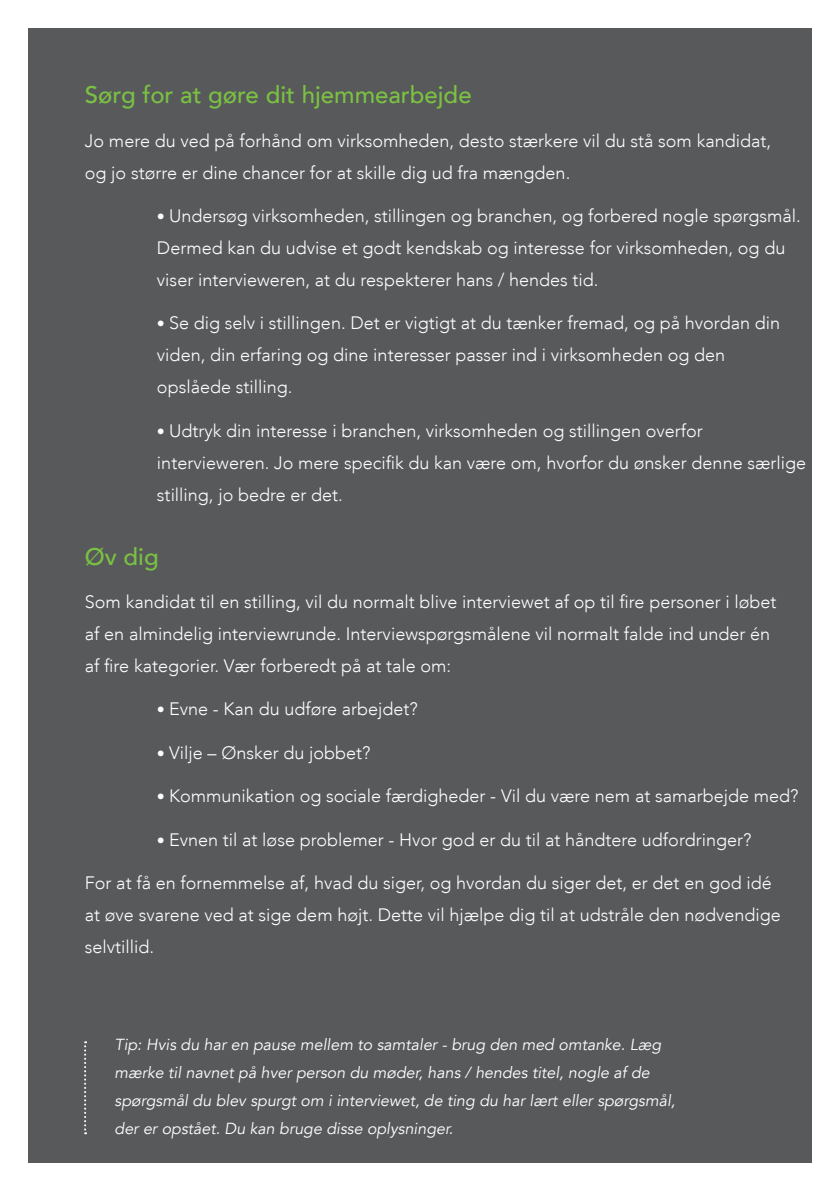
<style>
.page{position:relative;width:840px;height:1191px;background:#fff}
.page>*{position:absolute;margin:0;border:0;box-sizing:border-box;transform-origin:0 0}
.t1{font:500 24px "Avenir";color:#7ac143}
.t2{font:300 18px/32px "Avenir";color:#fff}
.t3{font:italic 16px/28px "Avenir";color:#fff}
.s1{font-size:16px}
</style>
<div class="page">
<div style="left:28px;top:28px;width:783px;height:1134px;background:#58595b"></div>
<svg style="left:84px;top:1041px;width:2px;height:93px"></svg>
<h1 class="t1" style="left:85px;top:81px;width:388px">Sørg for at gøre dit hjemmearbejde</h1>
<p class="t2" style="left:85px;top:124px;width:687px">Jo mere du ved på forhånd om virksomheden, desto stærkere vil du stå som kandidat, og jo større er dine chancer for at skille dig ud fra mængden.</p>
<p class="t2" style="left:157px;top:200px;width:645px"><span class="s1">•</span> Undersøg virksomheden, stillingen og branchen, og forbered nogle spørgsmål.<br>Dermed kan du udvise et godt kendskab og interesse for virksomheden, og du viser intervieweren, at du respekterer hans / hendes tid.</p>
<p class="t2" style="left:157px;top:307px;width:624px"><span class="s1">•</span> Se dig selv i stillingen. Det er vigtigt at du tænker fremad, og på hvordan din viden, din erfaring og dine interesser passer ind i virksomheden og den opslåede stilling.</p>
<p class="t2" style="left:157px;top:414px;width:650px"><span class="s1">•</span> Udtryk din interesse i branchen, virksomheden og stillingen overfor intervieweren. Jo mere specifik du kan være om, hvorfor du ønsker denne særlige stilling, jo bedre er det.</p>
<h1 class="t1" style="left:85px;top:542px;width:75px">Øv dig</h1>
<p class="t2" style="left:85px;top:586px;width:692px">Som kandidat til en stilling, vil du normalt blive interviewet af op til fire personer i løbet af en almindelig interviewrunde. Interviewspørgsmålene vil normalt falde ind under én af fire kategorier. Vær forberedt på at tale om:</p>
<p class="t2" style="left:157px;top:693px;width:262px"><span class="s1">•</span> Evne - Kan du udføre arbejdet?</p>
<p class="t2" style="left:157px;top:736px;width:215px"><span class="s1">•</span> Vilje – Ønsker du jobbet?</p>
<p class="t2" style="left:157px;top:780px;width:642px"><span class="s1">•</span> Kommunikation og sociale færdigheder - Vil du være nem at samarbejde med?</p>
<p class="t2" style="left:157px;top:823px;width:595px"><span class="s1">•</span> Evnen til at løse problemer - Hvor god er du til at håndtere udfordringer?</p>
<p class="t2" style="left:85px;top:866px;width:697px">For at få en fornemmelse af, hvad du siger, og hvordan du siger det, er det en god idé at øve svarene ved at sige dem højt. Dette vil hjælpe dig til at udstråle den nødvendige selvtillid.</p>
<p class="t3" style="left:114px;top:1031px;width:562px">Tip: Hvis du har en pause mellem to samtaler - brug den med omtanke. Læg mærke til navnet på hver person du møder, hans / hendes titel, nogle af de spørgsmål du blev spurgt om i interviewet, de ting du har lært eller spørgsmål, der er opstået. Du kan bruge disse oplysninger.</p>
</div>
